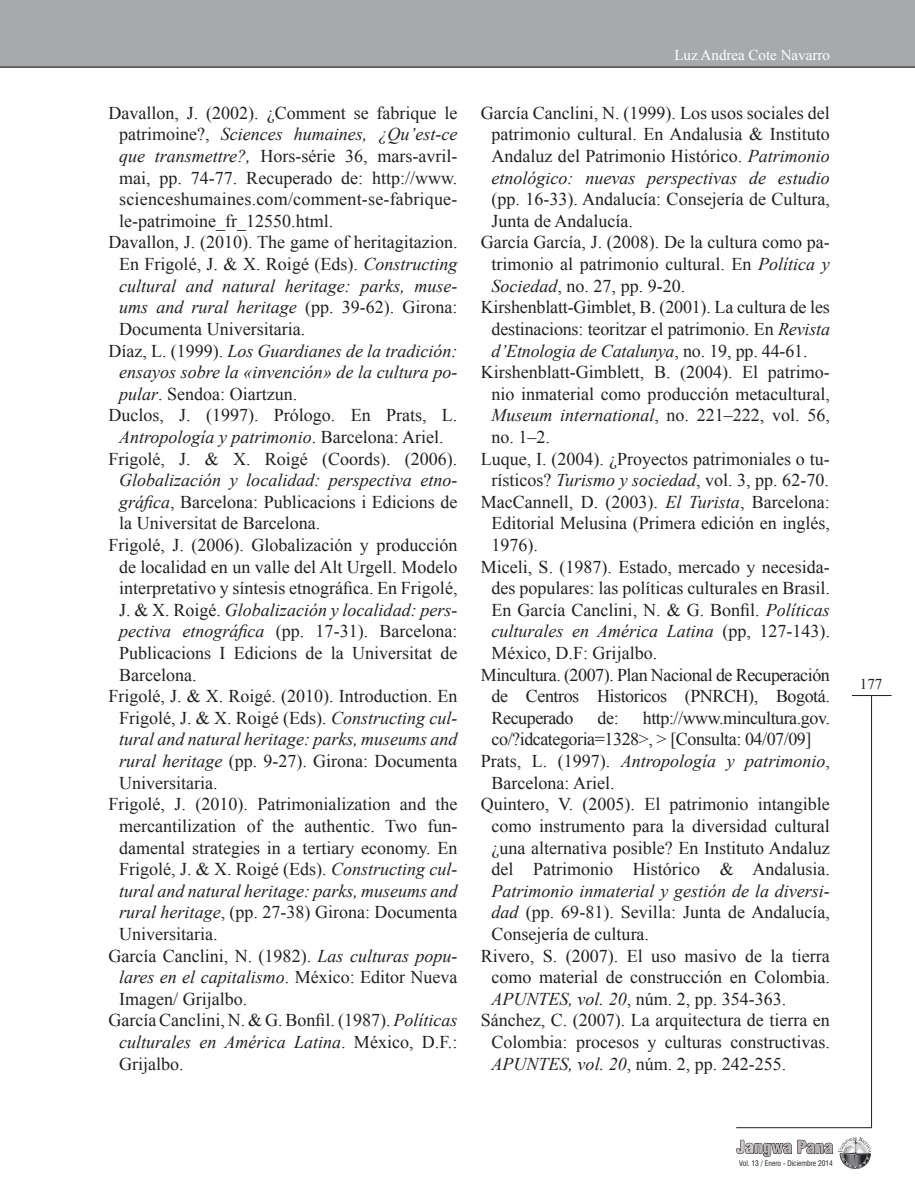
<style>
.page{position:relative;width:915px;height:1191px;background:#fff}
.page>*{position:absolute;margin:0;border:0;box-sizing:border-box;transform-origin:0 0}
.t1{font:18px/21.6px "Times New Roman";color:#231f20;text-align:center}
.t2{font:italic 18px "Times New Roman";color:#231f20}
.t3{font:18px "Times New Roman";letter-spacing:-.025em;color:#231f20}
.t4{font:15px "Times New Roman";color:#fff}
.t5{font:15px "Times New Roman";color:#231f20}
.t6{font:condensed 7.5px "Swiss 721 BT";color:#231f20}
.s1{font-style:normal}
.s2{font-style:italic}
</style>
<div class="page">
<div style="left:0;top:0;width:914px;height:67px;background:#a8a9ad"></div>
<hr style="left:0;top:67px;width:914px;height:1px;background:#231f20">
<svg style="left:736px;top:1137px;width:134px;height:32px"></svg>
<hr style="left:736px;top:1127px;width:135px;height:1px;background:#231f20">
<hr style="left:870px;top:695px;width:1px;height:432px;background:#231f20">
<hr style="left:851px;top:695px;width:40px;height:1px;background:#231f20">
<p class="t1" style="left:108px;top:102px;width:350px">Davallon, J. (2002). ¿Comment se fabrique le</p>
<p class="t2" style="left:119px;top:122px;width:340px"><span class="s1">patrimoine?,</span> Sciences humaines, ¿Qu’est-ce</p>
<p class="t1" style="left:119px;top:145px;width:340px"><span class="s2">que transmettre?,</span> Hors-série 36, mars-avril-</p>
<p class="t1" style="left:119px;top:166px;width:340px">mai, pp. 74-77. Recuperado de: http://www.</p>
<p class="t1" style="left:119px;top:188px;width:340px">scienceshumaines.com/comment-se-fabrique-</p>
<p class="t1" style="left:119px;top:210px;width:215px">le-patrimoine_fr_12550.html.</p>
<p class="t1" style="left:108px;top:231px;width:350px">Davallon, J. (2010). The game of heritagitazion.</p>
<p class="t1" style="left:119px;top:253px;width:340px">En Frigolé, J. &amp; X. Roigé (Eds). <span class="s2">Constructing</span></p>
<p class="t2" style="left:119px;top:273px;width:340px">cultural and natural heritage: parks, muse-</p>
<p class="t2" style="left:119px;top:295px;width:340px">ums and rural heritage <span class="s1">(pp. 39-62). Girona:</span></p>
<p class="t1" style="left:119px;top:318px;width:187px">Documenta Universitaria.</p>
<p class="t2" style="left:108px;top:338px;width:350px"><span class="s1">Díaz, L. (1999).</span> Los Guardianes de la tradición:</p>
<p class="t2" style="left:119px;top:360px;width:340px">ensayos sobre la «invención» de la cultura po-</p>
<p class="t1" style="left:119px;top:382px;width:179px"><span class="s2">pular</span>. Sendoa: Oiartzun.</p>
<p class="t1" style="left:108px;top:404px;width:350px">Duclos, J. (1997). Prólogo. En Prats, L.</p>
<p class="t2" style="left:119px;top:424px;width:326px">Antropología y patrimonio<span class="s1">. Barcelona: Ariel.</span></p>
<p class="t1" style="left:108px;top:447px;width:350px">Frigolé, J. &amp; X. Roigé (Coords). (2006).</p>
<p class="t2" style="left:119px;top:468px;width:340px">Globalización y localidad: perspectiva etno-</p>
<p class="t1" style="left:119px;top:490px;width:340px"><span class="s2">gráfica</span>, Barcelona: Publicacions i Edicions de</p>
<p class="t1" style="left:119px;top:512px;width:202px">la Universitat de Barcelona.</p>
<p class="t1" style="left:108px;top:534px;width:350px">Frigolé, J. (2006). Globalización y producción</p>
<p class="t1" style="left:119px;top:555px;width:340px">de localidad en un valle del Alt Urgell. Modelo</p>
<p class="t1" style="left:119px;top:577px;width:340px">interpretativo y síntesis etnográfica. En Frigolé,</p>
<p class="t2" style="left:119px;top:597px;width:340px"><span class="s1">J. &amp; X. Roigé.</span> Globalización y localidad: pers-</p>
<p class="t1" style="left:119px;top:620px;width:340px"><span class="s2">pectiva etnográfica</span> (pp. 17-31). Barcelona:</p>
<p class="t1" style="left:119px;top:642px;width:340px">Publicacions I Edicions de la Universitat de</p>
<p class="t1" style="left:119px;top:663px;width:79px">Barcelona.</p>
<p class="t1" style="left:108px;top:685px;width:350px">Frigolé, J. &amp; X. Roigé. (2010). Introduction. En</p>
<p class="t1" style="left:119px;top:706px;width:340px">Frigolé, J. &amp; X. Roigé (Eds). <span class="s2">Constructing cul-</span></p>
<p class="t2" style="left:119px;top:727px;width:340px">tural and natural heritage: parks, museums and</p>
<p class="t1" style="left:119px;top:750px;width:340px"><span class="s2">rural heritage</span> (pp. 9-27). Girona: Documenta</p>
<p class="t1" style="left:119px;top:771px;width:100px">Universitaria.</p>
<p class="t1" style="left:108px;top:793px;width:350px">Frigolé, J. (2010). Patrimonialization and the</p>
<p class="t1" style="left:119px;top:814px;width:340px">mercantilization of the authentic. Two fun-</p>
<p class="t1" style="left:119px;top:836px;width:340px">damental strategies in a tertiary economy. En</p>
<p class="t1" style="left:119px;top:858px;width:340px">Frigolé, J. &amp; X. Roigé (Eds). <span class="s2">Constructing cul-</span></p>
<p class="t2" style="left:119px;top:878px;width:340px">tural and natural heritage: parks, museums and</p>
<p class="t1" style="left:119px;top:901px;width:340px"><span class="s2">rural heritage</span>, (pp. 27-38) Girona: Documenta</p>
<p class="t1" style="left:119px;top:922px;width:100px">Universitaria.</p>
<p class="t1" style="left:108px;top:944px;width:350px">García Canclini, N. (1982). <span class="s2">Las culturas popu-</span></p>
<p class="t2" style="left:119px;top:964px;width:340px">lares en el capitalismo<span class="s1">. México: Editor Nueva</span></p>
<p class="t1" style="left:119px;top:987px;width:129px">Imagen/ Grijalbo.</p>
<p class="t1" style="left:108px;top:1009px;width:350px">García Canclini, N. &amp; G. Bonfil. (1987). <span class="s2">Políticas</span></p>
<p class="t2" style="left:119px;top:1029px;width:340px">culturales en América Latina<span class="s1">. México, D.F.:</span></p>
<p class="t1" style="left:119px;top:1052px;width:66px">Grijalbo.</p>
<p class="t4" style="left:674px;top:45px;width:157px">Luz Andrea Cote Navarro</p>
<p class="t1" style="left:480px;top:102px;width:350px">García Canclini, N. (1999). Los usos sociales del patrimonio cultural. En Andalusia &amp; Instituto Andaluz del Patrimonio Histórico. <span class="s2">Patrimonio etnológico: nuevas perspectivas de estudio</span></p>
<p class="t1" style="left:491px;top:188px;width:340px">(pp. 16-33). Andalucía: Consejería de Cultura,</p>
<p class="t1" style="left:491px;top:210px;width:143px">Junta de Andalucía.</p>
<p class="t1" style="left:480px;top:231px;width:350px">García García, J. (2008). De la cultura como pa-</p>
<p class="t1" style="left:491px;top:253px;width:340px">trimonio al patrimonio cultural. En <span class="s2">Política y</span></p>
<p class="t1" style="left:491px;top:274px;width:195px"><span class="s2">Sociedad</span>, no. 27, pp. 9-20.</p>
<p class="t1" style="left:480px;top:296px;width:350px">Kirshenblatt-Gimblet, B. (2001). La cultura de les</p>
<p class="t1" style="left:491px;top:318px;width:340px">destinacions: teoritzar el patrimonio. En <span class="s2">Revista</span></p>
<p class="t2" style="left:491px;top:338px;width:317px">d’Etnologia de Catalunya<span class="s1">, no. 19, pp. 44-61.</span></p>
<p class="t1" style="left:480px;top:361px;width:350px">Kirshenblatt-Gimblett, B. (2004). El patrimo-</p>
<p class="t1" style="left:491px;top:382px;width:340px">nio inmaterial como producción metacultural,</p>
<p class="t2" style="left:491px;top:403px;width:340px">Museum international<span class="s1">, no. 221–222, vol. 56,</span></p>
<p class="t1" style="left:491px;top:426px;width:60px">no. 1–2.</p>
<p class="t1" style="left:480px;top:447px;width:350px">Luque, I. (2004). ¿Proyectos patrimoniales o tu-</p>
<p class="t1" style="left:491px;top:469px;width:338px">rísticos? <span class="s2">Turismo y sociedad</span>, vol. 3, pp. 62-70.</p>
<p class="t1" style="left:480px;top:490px;width:350px">MacCannell, D. (2003). <span class="s2">El Turista</span>, Barcelona:</p>
<p class="t1" style="left:491px;top:512px;width:340px">Editorial Melusina (Primera edición en inglés,</p>
<p class="t1" style="left:491px;top:534px;width:48px">1976).</p>
<p class="t1" style="left:480px;top:555px;width:350px">Miceli, S. (1987). Estado, mercado y necesida-</p>
<p class="t1" style="left:491px;top:577px;width:340px">des populares: las políticas culturales en Brasil.</p>
<p class="t1" style="left:491px;top:598px;width:340px">En García Canclini, N. &amp; G. Bonfil. <span class="s2">Políticas</span></p>
<p class="t2" style="left:491px;top:619px;width:340px">culturales en América Latina <span class="s1">(pp, 127-143).</span></p>
<p class="t1" style="left:491px;top:642px;width:167px">México, D.F: Grijalbo.</p>
<p class="t3" style="left:480px;top:662px;width:350px">Mincultura. (2007). Plan Nacional de Recuperación</p>
<p class="t3" style="left:491px;top:684px;width:340px">de Centros Historicos (PNRCH), Bogotá.</p>
<p class="t3" style="left:491px;top:705px;width:83px">Recuperado</p>
<p class="t1" style="left:597px;top:706px;width:23px">de:</p>
<p class="t3" style="left:642px;top:705px;width:188px">http://www.mincultura.gov.</p>
<p class="t3" style="left:491px;top:727px;width:321px">co/?idcategoria=1328&gt;, &gt; [Consulta: 04/07/09]</p>
<p class="t2" style="left:480px;top:748px;width:350px"><span class="s1">Prats, L. (1997).</span> Antropología y patrimonio<span class="s1">,</span></p>
<p class="t1" style="left:491px;top:771px;width:124px">Barcelona: Ariel.</p>
<p class="t1" style="left:480px;top:793px;width:350px">Quintero, V. (2005). El patrimonio intangible</p>
<p class="t1" style="left:491px;top:814px;width:340px">como instrumento para la diversidad cultural</p>
<p class="t1" style="left:491px;top:836px;width:340px">¿una alternativa posible? En Instituto Andaluz</p>
<p class="t1" style="left:491px;top:858px;width:340px">del Patrimonio Histórico &amp; Andalusia.</p>
<p class="t2" style="left:491px;top:878px;width:340px">Patrimonio inmaterial y gestión de la diversi-</p>
<p class="t1" style="left:491px;top:901px;width:340px"><span class="s2">dad</span> (pp. 69-81). Sevilla: Junta de Andalucía,</p>
<p class="t1" style="left:491px;top:922px;width:159px">Consejería de cultura.</p>
<p class="t1" style="left:480px;top:944px;width:350px">Rivero, S. (2007). El uso masivo de la tierra</p>
<p class="t1" style="left:491px;top:966px;width:340px">como material de construcción en Colombia.</p>
<p class="t1" style="left:491px;top:987px;width:296px"><span class="s2">APUNTES, vol. 20</span>, núm. 2, pp. 354-363.</p>
<p class="t1" style="left:480px;top:1009px;width:350px">Sánchez, C. (2007). La arquitectura de tierra en</p>
<p class="t1" style="left:491px;top:1030px;width:340px">Colombia: procesos y culturas constructivas.</p>
<p class="t1" style="left:491px;top:1052px;width:296px"><span class="s2">APUNTES, vol. 20</span>, núm. 2, pp. 242-255.</p>
<p class="t5" style="left:859px;top:673px;width:24px">177</p>
<p class="t6" style="left:738px;top:1158px;width:95px">Vol. 13 / Enero - Diciembre 2014</p>
</div>
